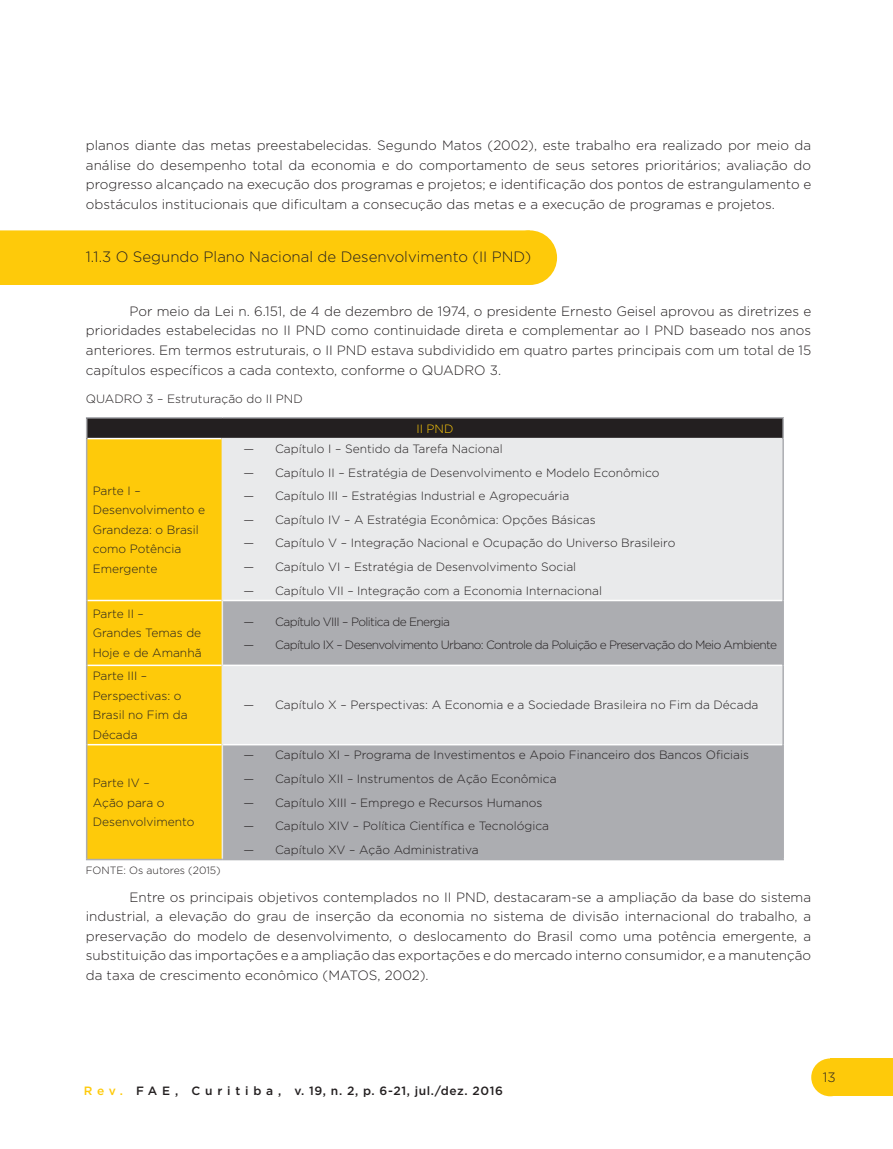
<style>
.page{position:relative;width:893px;height:1149px;background:#fff}
.page>*{position:absolute;margin:0;border:0;box-sizing:border-box;transform-origin:0 0}
.T2{font:300 15px "Gotham";color:#231f20}
.Texto_PN{font:300 13.5px/19.5px "Gotham";color:#231f20;text-align:justify}
.Texto_Tabelas{font:300 12px/19.5px "Gotham";color:#231f20}
.Texto_Tabelas-2{font:300 12px "Gotham";letter-spacing:-.05em;color:#231f20}
.t1{font:500 12px "Gotham";letter-spacing:.05em;color:#231f20}
.Texto_PN-2{font:300 12px "Gotham";color:#231f20}
.Texto_Tabelas-3{font:300 12px "Gotham";color:#feca0a}
.Texto_PN-3{font:300 10.5px "Gotham";color:#231f20}
.s1{color:#feca0a}
</style>
<div class="page">
<div style="left:830px;top:1058px;width:63px;height:37px;background:#feca0a"></div>
<div style="left:811px;top:1058px;width:38px;height:37px;background:#feca0a;border-radius:50%"></div>
<div style="left:0;top:230px;width:530px;height:55px;background:#feca0a"></div>
<div style="left:502px;top:230px;width:55px;height:55px;background:#feca0a;border-radius:50%"></div>
<div style="left:87px;top:417px;width:696px;height:21px;background:#231f20"></div>
<div style="left:87px;top:439px;width:135px;height:419px;background:#feca0a"></div>
<div style="left:223px;top:439px;width:559px;height:160px;background:#e9eaeb"></div>
<svg style="left:223px;top:601px;width:559px;height:257px;background:#bebfc2"></svg>
<hr style="left:87px;top:437px;width:135px;height:2px;background:#fff">
<hr style="left:87px;top:599px;width:135px;height:2px;background:#fff">
<hr style="left:87px;top:664px;width:135px;height:2px;background:#fff">
<hr style="left:223px;top:664px;width:559px;height:2px;background:#fff">
<hr style="left:87px;top:743px;width:135px;height:2px;background:#fff">
<hr style="left:223px;top:743px;width:559px;height:2px;background:#fff">
<hr style="left:222px;top:437px;width:560px;height:2px;background:#e9eaeb">
<hr style="left:222px;top:439px;width:1px;height:161px;background:#e9eaeb">
<hr style="left:222px;top:600px;width:1px;height:65px;background:#e9eaeb">
<hr style="left:222px;top:665px;width:1px;height:79px;background:#e9eaeb">
<hr style="left:222px;top:744px;width:1px;height:114px;background:#e9eaeb">
<hr style="left:86px;top:417px;width:136px;height:1px;background:#acadb1">
<svg style="left:86px;top:418px;width:1px;height:20px"></svg>
<hr style="left:222px;top:417px;width:562px;height:1px;background:#acadb1">
<hr style="left:782px;top:418px;width:2px;height:20px;background:#acadb1">
<hr style="left:86px;top:438px;width:1px;height:162px;background:#acadb1">
<hr style="left:782px;top:438px;width:2px;height:162px;background:#acadb1">
<hr style="left:86px;top:600px;width:1px;height:65px;background:#acadb1">
<hr style="left:782px;top:600px;width:2px;height:65px;background:#acadb1">
<hr style="left:86px;top:665px;width:1px;height:79px;background:#acadb1">
<hr style="left:782px;top:665px;width:2px;height:79px;background:#acadb1">
<hr style="left:86px;top:744px;width:1px;height:114px;background:#acadb1">
<hr style="left:782px;top:744px;width:2px;height:114px;background:#acadb1">
<hr style="left:86px;top:858px;width:136px;height:2px;background:#acadb1">
<hr style="left:222px;top:858px;width:562px;height:2px;background:#acadb1">
<p class="Texto_PN" style="left:86px;top:135px;width:727px">planos diante das metas preestabelecidas. Segundo Matos (2002), este trabalho era realizado por meio da análise do desempenho total da economia e do comportamento de seus setores prioritários; avaliação do progresso alcançado na execução dos programas e projetos; e identificação dos pontos de estrangulamento e obstáculos institucionais que dificultam a consecução das metas e a execução de programas e projetos.</p>
<p class="T2" style="left:86px;top:249px;width:447px">1.1.3 O Segundo Plano Nacional de Desenvolvimento (II PND)</p>
<p class="Texto_PN" style="left:86px;top:301px;width:727px;text-indent:43px">Por meio da Lei n. 6.151, de 4 de dezembro de 1974, o presidente Ernesto Geisel aprovou as diretrizes e prioridades estabelecidas no II PND como continuidade direta e complementar ao I PND baseado nos anos anteriores. Em termos estruturais, o II PND estava subdividido em quatro partes principais com um total de 15 capítulos específicos a cada contexto, conforme o QUADRO 3.</p>
<p class="Texto_PN-2" style="left:86px;top:391px;width:218px">QUADRO 3 – Estruturação do II PND</p>
<p class="Texto_Tabelas-3" style="left:416px;top:421px;width:39px">II PND</p>
<p class="Texto_Tabelas" style="left:93px;top:480px;width:50px">Parte I –</p>
<p class="Texto_Tabelas" style="left:93px;top:500px;width:114px">Desenvolvimento e<br>Grandeza: o Brasil como Potência<br>Emergente</p>
<p class="Texto_Tabelas" style="left:93px;top:603px;width:53px">Parte II –</p>
<p class="Texto_Tabelas" style="left:93px;top:623px;width:110px">Grandes Temas de<br>Hoje e de Amanhã</p>
<p class="Texto_Tabelas" style="left:244px;top:439px;width:261px">— Capítulo I – Sentido da Tarefa Nacional</p>
<p class="Texto_Tabelas" style="left:244px;top:462px;width:417px">— Capítulo II – Estratégia de Desenvolvimento e Modelo Econômico</p>
<p class="Texto_Tabelas" style="left:244px;top:486px;width:327px">— Capítulo III – Estratégias Industrial e Agropecuária</p>
<p class="Texto_Tabelas" style="left:244px;top:509px;width:354px">— Capítulo IV – A Estratégia Econômica: Opções Básicas</p>
<p class="Texto_Tabelas" style="left:244px;top:533px;width:433px">— Capítulo V – Integração Nacional e Ocupação do Universo Brasileiro</p>
<p class="Texto_Tabelas" style="left:244px;top:556px;width:334px">— Capítulo VI – Estratégia de Desenvolvimento Social</p>
<p class="Texto_Tabelas" style="left:244px;top:580px;width:360px">— Capítulo VII – Integração com a Economia Internacional</p>
<p class="Texto_Tabelas-2" style="left:244px;top:614px;width:208px">— Capítulo VIII – Politica de Energia</p>
<p class="Texto_Tabelas-2" style="left:244px;top:638px;width:535px">— Capítulo IX – Desenvolvimento Urbano: Controle da Poluição e Preservação do Meio Ambiente</p>
<p class="Texto_Tabelas" style="left:93px;top:665px;width:56px">Parte III –</p>
<p class="Texto_Tabelas" style="left:93px;top:685px;width:96px">Perspectivas: o<br>Brasil no Fim da<br>Década</p>
<p class="Texto_Tabelas" style="left:244px;top:695px;width:516px">— Capítulo X – Perspectivas: A Economia e a Sociedade Brasileira no Fim da Década</p>
<p class="Texto_Tabelas" style="left:93px;top:772px;width:59px">Parte IV –</p>
<p class="Texto_Tabelas" style="left:93px;top:792px;width:103px">Ação para o<br>Desenvolvimento</p>
<p class="Texto_Tabelas" style="left:244px;top:745px;width:507px">— Capítulo XI – Programa de Investimentos e Apoio Financeiro dos Bancos Oficiais</p>
<p class="Texto_Tabelas" style="left:244px;top:768px;width:314px">— Capítulo XII – Instrumentos de Ação Econômica</p>
<p class="Texto_Tabelas" style="left:244px;top:792px;width:300px">— Capítulo XIII – Emprego e Recursos Humanos</p>
<p class="Texto_Tabelas" style="left:244px;top:815px;width:307px">— Capítulo XIV – Política Científica e Tecnológica</p>
<p class="Texto_Tabelas" style="left:244px;top:839px;width:237px">— Capítulo XV – Ação Administrativa</p>
<p class="Texto_PN-3" style="left:86px;top:864px;width:136px">FONTE: Os autores (2015)</p>
<p class="Texto_PN" style="left:86px;top:886px;width:727px;text-indent:43px">Entre os principais objetivos contemplados no II PND, destacaram-se a ampliação da base do sistema industrial, a elevação do grau de inserção da economia no sistema de divisão internacional do trabalho, a preservação do modelo de desenvolvimento, o deslocamento do Brasil como uma potência emergente, a substituição das importações e a ampliação das exportações e do mercado interno consumidor, e a manutenção da taxa de crescimento econômico (MATOS, 2002).</p>
<p class="t1" style="left:84px;top:1083px;width:421px"><span class="s1">R e v .</span> F A E , C u r i t i b a , v. 19, n. 2, p. 6-21, jul./dez. 2016</p>
<p class="Texto_PN" style="left:823px;top:1067px;width:14px">13</p>
</div>
